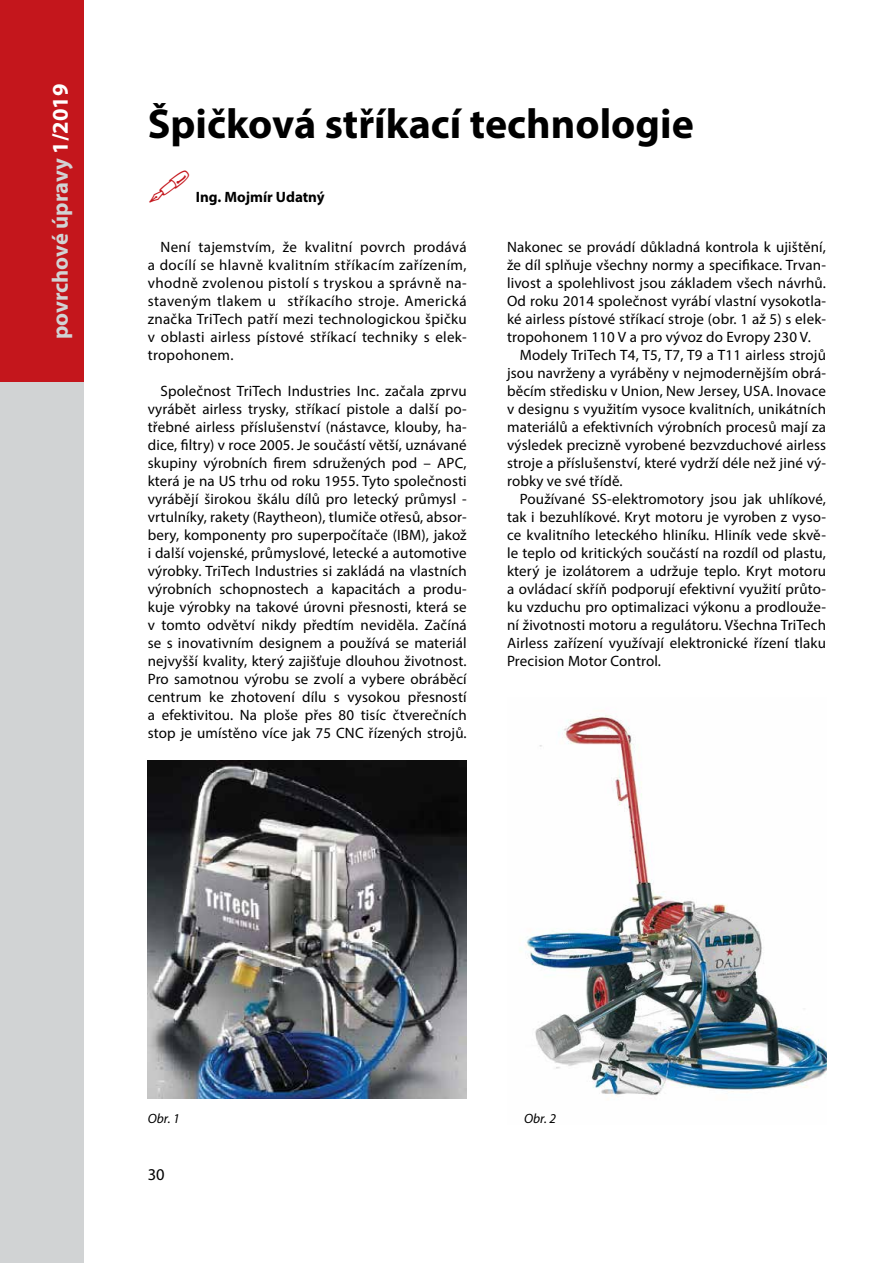
<style>
.page{position:relative;width:893px;height:1263px;background:#fff}
.page>*{position:absolute;margin:0;border:0;box-sizing:border-box;transform-origin:0 0}
.t1{font:700 42px "Myriad Pro";color:#000}
.t2{font:700 22.5px "Myriad Pro";color:#d1d3d4}
.t3{font:16.5px "Myriad Pro";color:#000}
.t4{font:15px/18px "Myriad Pro";letter-spacing:.01em;color:#000;text-align:justify}
.t5{font:700 15px "Myriad Pro";color:#000}
.t6{font:italic 13.5px "Myriad Pro";letter-spacing:.005em;color:#000}
.s1{color:#fff}
</style>
<div class="page">
<div style="left:0;top:0;width:84px;height:382px;background:#c4161c"></div>
<div style="left:0;top:382px;width:84px;height:881px;background:#d1d3d4"></div>
<img style="left:148px;top:760px;width:319px;height:338px">
<img style="left:525px;top:715px;width:301px;height:385px">
<h2 class="t2" style="left:46px;top:339px;width:257px;rotate:-90deg">povrchové úpravy <span class="s1">1/2019</span></h2>
<h1 class="t1" style="left:148px;top:96px;width:548px">Špičková stříkací technologie</h1>
<p class="t5" style="left:196px;top:187px;width:130px">Ing. Mojmír Udatný</p>
<p class="t4" style="left:148px;top:238px;width:320px;text-indent:13px">Není tajemstvím, že kvalitní povrch prodává a docílí se hlavně kvalitním stříkacím zařízením, vhodně zvolenou pistolí s tryskou a správně na&shy;staveným tlakem u stříkacího stroje. Americká značka TriTech patří mezi technologickou špičku v oblasti airless pístové stříkací techniky s elek&shy;tropohonem.</p>
<p class="t4" style="left:148px;top:382px;width:320px;text-indent:13px">Společnost TriTech Industries Inc. začala zprvu vyrábět airless trysky, stříkací pistole a další po&shy;třebné airless příslušenství (nástavce, klouby, ha&shy;dice, filtry) v roce 2005. Je součástí větší, uznávané skupiny výrobních firem sdružených pod – APC, která je na US trhu od roku 1955. Tyto společnosti vyrábějí širokou škálu dílů pro letecký průmysl - vrtulníky, rakety (Raytheon), tlumiče otřesů, absor&shy;bery, komponenty pro superpočítače (IBM), jakož i další vojenské, průmyslové, letecké a automotive výrobky. TriTech Industries si zakládá na vlastních výrobních schopnostech a kapacitách a produ&shy;kuje výrobky na takové úrovni přesnosti, která se v tomto odvětví nikdy předtím neviděla. Začíná se s inovativním designem a používá se materiál nejvyšší kvality, který zajišťuje dlouhou životnost.<br>Pro samotnou výrobu se zvolí a vybere obráběcí centrum ke zhotovení dílu s vysokou přesností a efektivitou. Na ploše přes 80 tisíc čtverečních stop je umístěno více jak 75 CNC řízených strojů.</p>
<p class="t4" style="left:507px;top:238px;width:320px">Nakonec se provádí důkladná kontrola k ujištění, že díl splňuje všechny normy a specifikace. Trvan&shy;livost a spolehlivost jsou základem všech návrhů.<br>Od roku 2014 společnost vyrábí vlastní vysokotla&shy;ké airless pístové stříkací stroje (obr. 1 až 5) s elek&shy;tropohonem 110 V a pro vývoz do Evropy 230 V.</p>
<p class="t4" style="left:507px;top:346px;width:320px;text-indent:13px">Modely TriTech T4, T5, T7, T9 a T11 airless strojů jsou navrženy a vyráběny v nejmodernějším obrá&shy;běcím středisku v Union, New Jersey, USA. Inovace v designu s využitím vysoce kvalitních, unikátních materiálů a efektivních výrobních procesů mají za výsledek precizně vyrobené bezvzduchové airless stroje a příslušenství, které vydrží déle než jiné vý&shy;robky ve své třídě.</p>
<p class="t4" style="left:507px;top:490px;width:320px;text-indent:13px">Používané SS-elektromotory jsou jak uhlíkové, tak i bezuhlíkové. Kryt motoru je vyroben z vyso&shy;ce kvalitního leteckého hliníku. Hliník vede skvě&shy;le teplo od kritických součástí na rozdíl od plastu, který je izolátorem a udržuje teplo. Kryt motoru a ovládací skříň podporují efektivní využití průto&shy;ku vzduchu pro optimalizaci výkonu a prodlouže&shy;ní životnosti motoru a regulátoru. Všechna TriTech Airless zařízení využívají elektronické řízení tlaku Precision Motor Control.</p>
<p class="t6" style="left:148px;top:1110px;width:33px">Obr. 1</p>
<p class="t6" style="left:524px;top:1110px;width:33px">Obr. 2</p>
<p class="t3" style="left:148px;top:1164px;width:18px">30</p>
</div>
